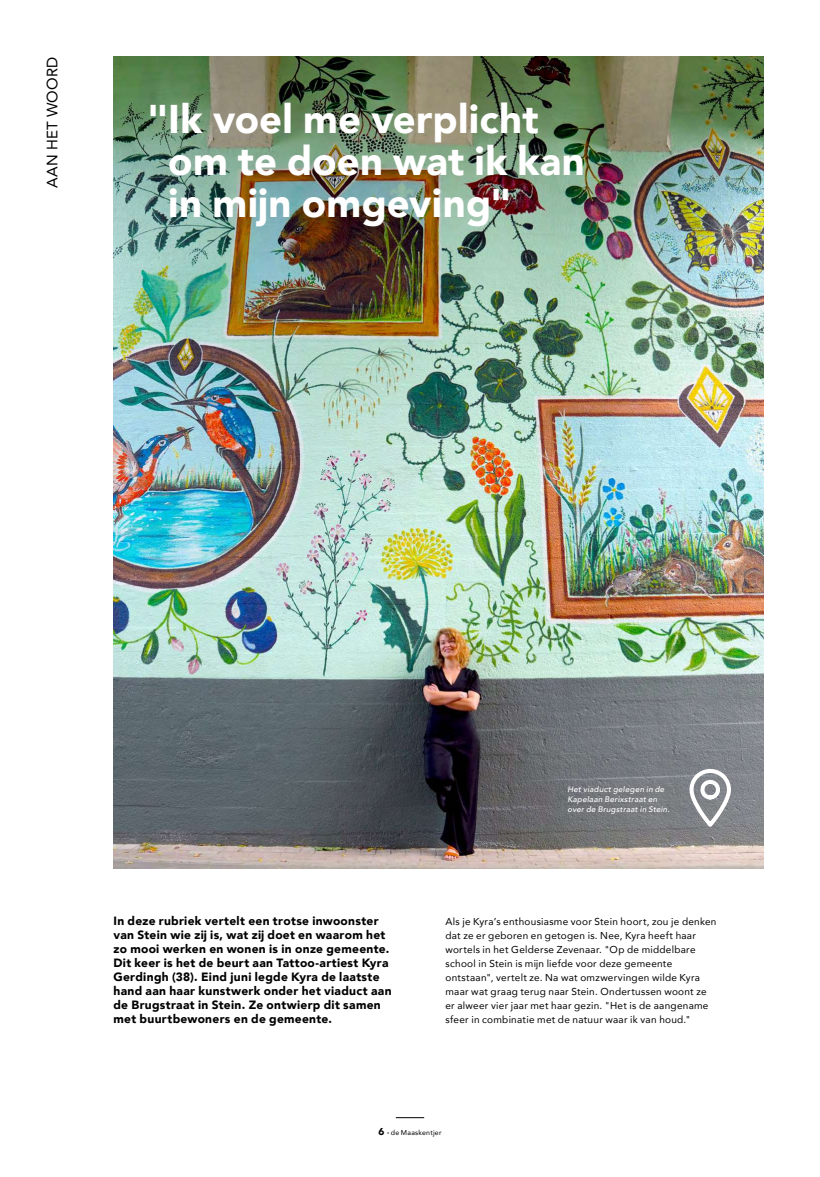
<style>
.page{position:relative;width:820px;height:1177px;background:#fff}
.page>*{position:absolute;margin:0;border:0;box-sizing:border-box;transform-origin:0 0}
.t1{font:900 40px/42px "Avenir";letter-spacing:.005em;color:#fff}
.t2{font:15px "Avenir";letter-spacing:.02em;color:#000}
.t3{font:900 12px/14px "Avenir";letter-spacing:.025em;color:#000}
.t4{font:10px/14px "Avenir";letter-spacing:.025em;color:#000}
.t5{font:italic 500 8px/10px "Avenir";letter-spacing:.03em;color:#fff}
.t6{font:7px "Avenir";letter-spacing:.03em;color:#000}
.s1{font-weight:900;font-size:10px}
.s2{font-weight:900}
</style>
<div class="page">
<svg style="left:395px;top:1117px;width:29px;height:1px"></svg>
<img style="left:113px;top:56px;width:650px;height:812px">
<svg style="left:688px;top:769px;width:42px;height:58px"></svg>
<h2 class="t2" style="left:40px;top:188px;width:133px;rotate:-90deg">AAN HET WOORD</h2>
<h1 class="t1" style="left:168px;top:97px;width:418px;text-indent:-21px">"Ik voel me verplicht om te doen wat ik kan in mijn omgeving"</h1>
<p class="t5" style="left:567px;top:784px;width:104px">Het viaduct gelegen in de<br>Kapelaan Berixstraat en over de Brugstraat in Stein.</p>
<p class="t3" style="left:113px;top:913px;width:279px">In deze rubriek vertelt een trotse inwoonster van Stein wie zij is, wat zij doet en waarom het zo mooi werken en wonen is in onze gemeente.<br>Dit keer is het de beurt aan Tattoo-artiest Kyra Gerdingh (38). Eind juni legde Kyra de laatste hand aan haar kunstwerk onder het viaduct aan de Brugstraat in Stein. Ze ontwierp dit samen met buurtbewoners en de gemeente.</p>
<p class="t4" style="left:445px;top:914px;width:272px">Als je Kyra’s enthousiasme voor Stein hoort, zou je denken dat ze er geboren en getogen is. Nee, Kyra heeft haar wortels in het Gelderse Zevenaar. "Op de middelbare school in Stein is mijn liefde voor deze gemeente ontstaan", vertelt ze. Na wat omzwervingen wilde Kyra maar wat graag terug naar Stein. Ondertussen woont ze er alweer vier jaar met haar gezin. "Het is de aangename sfeer in combinatie met de natuur waar ik van houd."</p>
<p class="t6" style="left:378px;top:1126px;width:64px"><span class="s1">6</span> <span class="s2">·</span> de Maaskentjer</p>
</div>
